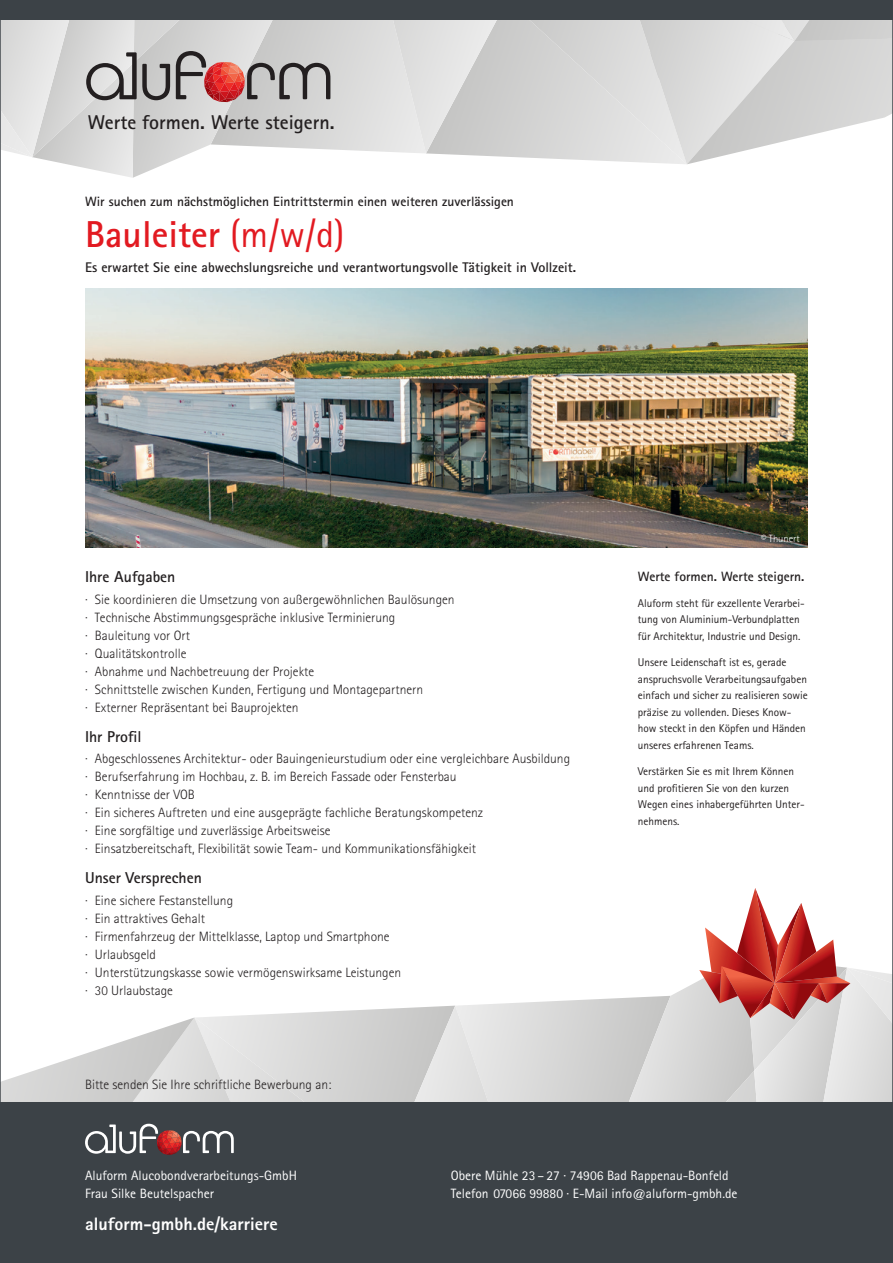
<style>
.page{position:relative;width:893px;height:1263px;background:#fff}
.page>*{position:absolute;margin:0;border:0;box-sizing:border-box;transform-origin:0 0}
.t1{font:700 37.5px "Rotis Sans Serif";color:#e21a21}
.t2{font:700 19.95px "Rotis Sans Serif";color:#231f20}
.t3{font:800 18px "Rotis Sans Serif";color:#fff}
.t4{font:700 15.75px "Rotis Sans Serif";color:#231f20}
.t5{font:700 13.95px "Rotis Sans Serif";color:#231f20}
.t6{font:300 13.5px "Rotis Sans Serif";color:#231f20}
.t7{font:13.5px/18px "Rotis Sans Serif";color:#fff}
.t8{font:700 13.5px "Rotis Sans Serif";color:#231f20}
.t9{font:11.25px/16.5px "Rotis Sans Serif";color:#231f20}
.t10{font:300 10.5px "Rotis Sans Serif";color:#fff}
.s1{font-weight:400}
</style>
<div class="page">
<div style="left:0;top:0;width:893px;height:20px;background:#3c4247"></div>
<div style="left:0;top:1102px;width:893px;height:161px;background:#3c4247"></div>
<svg style="left:2px;top:20px;width:889px;height:158px"></svg>
<svg style="left:2px;top:888px;width:889px;height:267px"></svg>
<img style="left:85px;top:288px;width:723px;height:260px">
<p class="t2" style="left:88px;top:109px;width:248px">Werte formen. Werte steigern.</p>
<p class="t8" style="left:85px;top:193px;width:430px">Wir suchen zum nächstmöglichen Eintrittstermin einen weiteren zuverlässigen</p>
<p class="t1" style="left:85px;top:210px;width:261px">Bauleiter <span class="s1">(m/w/d)</span></p>
<p class="t5" style="left:85px;top:258px;width:493px">Es erwartet Sie eine abwechslungsreiche und verantwortungsvolle Tätigkeit in Vollzeit.</p>
<p class="t4" style="left:85px;top:567px;width:92px">Ihre Aufgaben</p>
<p class="t6" style="left:85px;top:591px;width:371px">· Sie koordinieren die Umsetzung von außergewöhnlichen Baulösungen</p>
<p class="t6" style="left:85px;top:609px;width:312px">· Technische Abstimmungsgespräche inklusive Terminierung</p>
<p class="t6" style="left:85px;top:627px;width:106px">· Bauleitung vor Ort</p>
<p class="t6" style="left:85px;top:645px;width:103px">· Qualitätskontrolle</p>
<p class="t6" style="left:85px;top:663px;width:231px">· Abnahme und Nachbetreuung der Projekte</p>
<p class="t6" style="left:85px;top:681px;width:340px">· Schnittstelle zwischen Kunden, Fertigung und Montagepartnern</p>
<p class="t6" style="left:85px;top:699px;width:215px">· Externer Repräsentant bei Bauprojekten</p>
<p class="t4" style="left:85px;top:726px;width:58px">Ihr Profil</p>
<p class="t6" style="left:85px;top:751px;width:487px">· Abgeschlossenes Architektur- oder Bauingenieurstudium oder eine vergleichbare Ausbildung</p>
<p class="t6" style="left:85px;top:769px;width:373px">· Berufserfahrung im Hochbau, z. B. im Bereich Fassade oder Fensterbau</p>
<p class="t6" style="left:85px;top:787px;width:111px">· Kenntnisse der VOB</p>
<p class="t6" style="left:85px;top:805px;width:400px">· Ein sicheres Auftreten und eine ausgeprägte fachliche Beratungskompetenz</p>
<p class="t6" style="left:85px;top:823px;width:247px">· Eine sorgfältige und zuverlässige Arbeitsweise</p>
<p class="t6" style="left:85px;top:841px;width:393px">· Einsatzbereitschaft, Flexibilität sowie Team- und Kommunikationsfähigkeit</p>
<p class="t4" style="left:85px;top:868px;width:118px">Unser Versprechen</p>
<p class="t6" style="left:85px;top:892px;width:150px">· Eine sichere Festanstellung</p>
<p class="t6" style="left:85px;top:910px;width:121px">· Ein attraktives Gehalt</p>
<p class="t6" style="left:85px;top:928px;width:306px">· Firmenfahrzeug der Mittelklasse, Laptop und Smartphone</p>
<p class="t6" style="left:85px;top:946px;width:72px">· Urlaubsgeld</p>
<p class="t6" style="left:85px;top:964px;width:318px">· Unterstützungskasse sowie vermögenswirksame Leistungen</p>
<p class="t6" style="left:85px;top:982px;width:89px">· 30 Urlaubstage</p>
<p class="t6" style="left:85px;top:1076px;width:248px">Bitte senden Sie Ihre schriftliche Bewerbung an:</p>
<p class="t10" style="left:761px;top:532px;width:40px">© Thunert</p>
<p class="t8" style="left:638px;top:567px;width:168px">Werte formen. Werte steigern.</p>
<p class="t9" style="left:638px;top:595px;width:168px">Aluform steht für exzellente Verarbei&shy;tung von Aluminium-Verbundplatten für Architektur, Industrie und Design.</p>
<p class="t9" style="left:638px;top:654px;width:171px">Unsere Leidenschaft ist es, gerade anspruchsvolle Verarbeitungsaufgaben einfach und sicher zu realisieren sowie präzise zu vollenden. Dieses Know&shy;how steckt in den Köpfen und Händen unseres erfahrenen Teams.</p>
<p class="t9" style="left:638px;top:763px;width:168px">Verstärken Sie es mit Ihrem Können und profitieren Sie von den kurzen<br>Wegen eines inhabergeführten Unter&shy;nehmens.</p>
<p class="t7" style="left:85px;top:1166px;width:213px">Aluform Alucobondverarbeitungs-GmbH</p>
<p class="t7" style="left:85px;top:1184px;width:130px">Frau Silke Beutelspacher</p>
<p class="t3" style="left:85px;top:1213px;width:194px">aluform-gmbh.de/karriere</p>
<p class="t7" style="left:451px;top:1166px;width:288px">Obere Mühle 23 – 27 · 74906 Bad Rappenau-Bonfeld<br>Telefon 07066 99880 · E-Mail info@aluform-gmbh.de</p>
</div>
